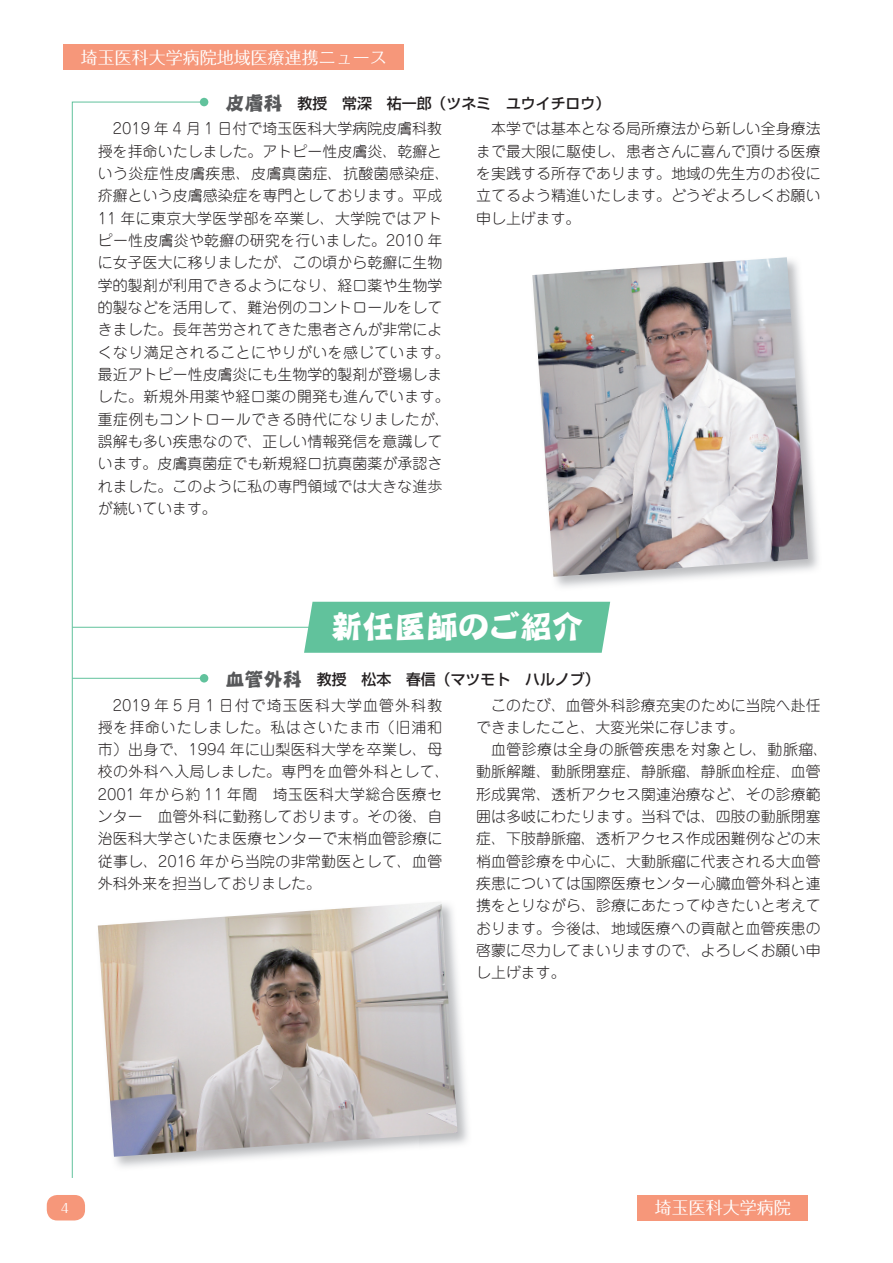
<style>
.page{position:relative;width:893px;height:1263px;background:#fff}
.page>*{position:absolute;margin:0;border:0;box-sizing:border-box;transform-origin:0 0}
.t1{font:31.95px "DF Kyo Geki W7 WING RKSJ H";color:#fff}
.t2{font:16.95px "Folk Pro";color:#fff}
.t3{font:300 14.85px/22.4px "Jun 101 Pro";letter-spacing:.005em;color:#231f20}
.t4{font:300 14.85px/22.4px "Jun 101 Pro";letter-spacing:.025em;color:#231f20}
.t5{font:500 14.85px "Shin Go Pro";color:#231f20}
.t6{font:12.75px "Folk Pro";color:#fff}
.s1{font-family:"DF Kyo Geki W7 WING RKSJ H";font-weight:400;font-size:19.2px;color:#57585a}
</style>
<div class="page">
<hr style="left:72px;top:627px;width:238px;height:1px;background:#61c29c">
<svg style="left:72px;top:102px;width:133px;height:1076px"></svg>
<div style="left:200px;top:98px;width:8px;height:8px;background:#61c29c;border-radius:50%"></div>
<hr style="left:72px;top:678px;width:132px;height:1px;background:#61c29c">
<div style="left:200px;top:674px;width:8px;height:8px;background:#61c29c;border-radius:50%"></div>
<div style="left:304px;top:602px;width:306px;height:51px;background:#61c29c"></div>
<div style="left:64px;top:45px;width:340px;height:25px;background:#f6977a"></div>
<div style="left:638px;top:1195px;width:170px;height:25px;background:#f6977a"></div>
<div style="left:47px;top:1195px;width:38px;height:25px;background:#f6977a;border-radius:10px"></div>
<img style="left:532px;top:257px;width:276px;height:320px">
<img style="left:96px;top:900px;width:372px;height:271px">
<img style="left:98px;top:901px;width:360px;height:256px">
<p class="t2" style="left:81px;top:43px;width:308px">埼玉医科大学病院地域医療連携ニュース</p>
<p class="t5" style="left:225px;top:91px;width:386px"><span class="s1">皮膚科</span>　教授　常深　祐一郎（ツネミ　ユウイチロウ）</p>
<p class="t3" style="left:98px;top:116px;width:353px;text-indent:15px">2019 年 4 月 1 日付で埼玉医科大学病院皮膚科教授を拝命いたしました。アトピー性皮膚炎、乾癬という炎症性皮膚疾患、皮膚真菌症、抗酸菌感染症、疥癬という皮膚感染症を専門としております。平成<br>11 年に東京大学医学部を卒業し、大学院ではアトピー性皮膚炎や乾癬の研究を行いました。2010 年に女子医大に移りましたが、この頃から乾癬に生物学的製剤が利用できるようになり、経口薬や生物学的製などを活用して、難治例のコントロールをしてきました。長年苦労されてきた患者さんが非常によくなり満足されることにやりがいを感じています。最近アトピー性皮膚炎にも生物学的製剤が登場しました。新規外用薬や経口薬の開発も進んでいます。重症例もコントロールできる時代になりましたが、誤解も多い疾患なので、正しい情報発信を意識しています。皮膚真菌症でも新規経口抗真菌薬が承認されました。このように私の専門領域では大きな進歩が続いています。</p>
<p class="t3" style="left:476px;top:116px;width:346px;text-align:justify;text-indent:15px">本学では基本となる局所療法から新しい全身療法まで最大限に駆使し、患者さんに喜んで頂ける医療を実践する所存であります。地域の先生方のお役に立てるよう精進いたします。どうぞよろしくお願い申し上げます。</p>
<h1 class="t1" style="left:330px;top:610px;width:255px">新任医師のご紹介</h1>
<p class="t5" style="left:225px;top:667px;width:376px"><span class="s1">血管外科</span>　教授　松本　春信（マツモト　ハルノブ）</p>
<p class="t4" style="left:98px;top:692px;width:353px;text-indent:15px">2019 年 5 月 1 日付で埼玉医科大学血管外科教授を拝命いたしました。私はさいたま市（旧浦和市）出身で、1994 年に山梨医科大学を卒業し、母校の外科へ入局しました。専門を血管外科として、<br>2001 年から約 11 年間　埼玉医科大学総合医療センター　血管外科に勤務しております。その後、自治医科大学さいたま医療センターで末梢血管診療に従事し、2016 年から当院の非常勤医として、血管外科外来を担当しておりました。</p>
<p class="t3" style="left:476px;top:692px;width:346px;text-indent:15px">このたび、血管外科診療充実のために当院へ赴任できましたこと、大変光栄に存じます。</p>
<p class="t3" style="left:476px;top:737px;width:353px;text-indent:15px">血管診療は全身の脈管疾患を対象とし、動脈瘤、動脈解離、動脈閉塞症、静脈瘤、静脈血栓症、血管形成異常、透析アクセス関連治療など、その診療範囲は多岐にわたります。当科では、四肢の動脈閉塞症、下肢静脈瘤、透析アクセス作成困難例などの末梢血管診療を中心に、大動脈瘤に代表される大血管疾患については国際医療センター心臓血管外科と連携をとりながら、診療にあたってゆきたいと考えております。今後は、地域医療への貢献と血管疾患の啓蒙に尽力してまいりますので、よろしくお願い申し上げます。</p>
<p class="t6" style="left:61px;top:1197px;width:10px">4</p>
<p class="t2" style="left:655px;top:1193px;width:138px">埼玉医科大学病院</p>
</div>
